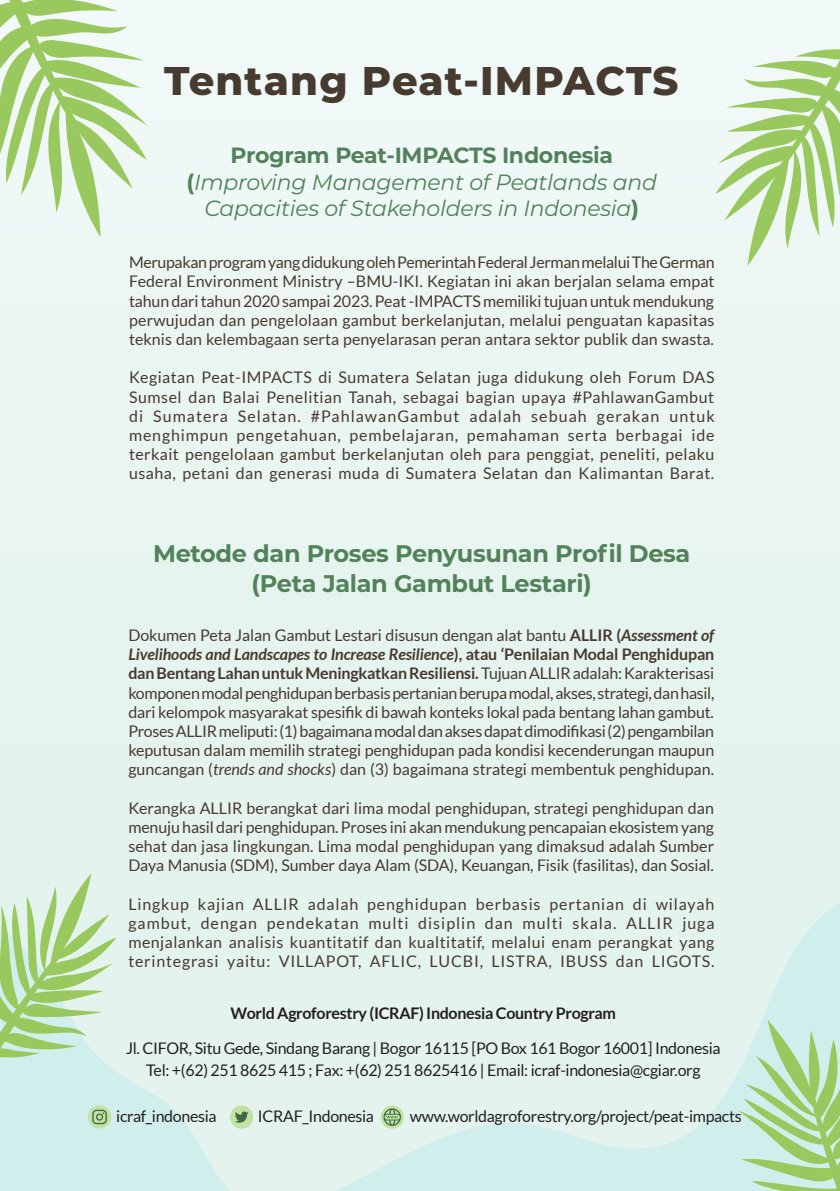
<style>
.page{position:relative;width:840px;height:1191px;background:#fff}
.page>*{position:absolute;margin:0;border:0;box-sizing:border-box;transform-origin:0 0}
.t1{font:800 40px "Montserrat";letter-spacing:.03em;color:#473a2e}
.t2{font:700 24px/30px "Montserrat";letter-spacing:-.015em;color:#518259;text-align:center}
.t3{font:italic 22px/26.4px "Montserrat";letter-spacing:-.015em;color:#518259;text-align:center}
.t4{font:16px/19.2px "Lato";letter-spacing:.005em;color:#473a2e;text-align:justify}
.t5{font:16px/21.4px "Lato";letter-spacing:-.02em;color:#231f20;text-align:center}
.t6{font:700 16px "Lato";letter-spacing:-.02em;color:#231f20}
.s1{font-weight:700;font-style:normal}
.s2{font-weight:700}
.s3{font-weight:700;font-style:italic}
.s4{font-style:italic}
</style>
<div class="page">
<div style="left:0;top:0;width:839px;height:1191px;background:#e8f5f0"></div>
<svg style="left:0;top:903px;width:839px;height:288px"></svg>
<svg style="left:0;top:0;width:147px;height:237px"></svg>
<svg style="left:715px;top:49px;width:124px;height:217px"></svg>
<svg style="left:0;top:873px;width:116px;height:213px"></svg>
<svg style="left:736px;top:1019px;width:103px;height:172px;background:#bbdfb4"></svg>
<div style="left:230px;top:1105px;width:23px;height:23px;background:#c2e2a3;border-radius:50%"></div>
<svg style="left:235px;top:1111px;width:13px;height:12px"></svg>
<svg style="left:88px;top:1105px;width:23px;height:23px"></svg>
<svg style="left:380px;top:1105px;width:23px;height:23px"></svg>
<svg style="left:383px;top:1108px;width:18px;height:17px"></svg>
<p class="t1" style="left:164px;top:52px;width:515px">Tentang Peat-IMPACTS</p>
<p class="t3" style="left:186px;top:141px;width:471px"><span class="s1">Program Peat-IMPACTS Indonesia (</span>Improving Management of Peatlands and<br>Capacities of Stakeholders in Indonesia<span class="s1">)</span></p>
<p class="t4" style="left:129px;top:253px;width:586px">Merupakan program yang didukung oleh Pemerintah Federal Jerman melalui The German Federal Environment Ministry –BMU-IKI. Kegiatan ini akan berjalan selama empat tahun dari tahun 2020 sampai 2023. Peat -IMPACTS memiliki tujuan untuk mendukung perwujudan dan pengelolaan gambut berkelanjutan, melalui penguatan kapasitas teknis dan kelembagaan serta penyelarasan peran antara sektor publik dan swasta.</p>
<p class="t4" style="left:129px;top:368px;width:587px">Kegiatan Peat-IMPACTS di Sumatera Selatan juga didukung oleh Forum DAS Sumsel dan Balai Penelitian Tanah, sebagai bagian upaya #PahlawanGambut di Sumatera Selatan. #PahlawanGambut adalah sebuah gerakan untuk menghimpun pengetahuan, pembelajaran, pemahaman serta berbagai ide terkait pengelolaan gambut berkelanjutan oleh para penggiat, peneliti, pelaku usaha, petani dan generasi muda di Sumatera Selatan dan Kalimantan Barat.</p>
<p class="t2" style="left:153px;top:537px;width:538px">Metode dan Proses Penyusunan Profil Desa (Peta Jalan Gambut Lestari)</p>
<p class="t4" style="left:128px;top:625px;width:587px">Dokumen Peta Jalan Gambut Lestari disusun dengan alat bantu <span class="s2">ALLIR (</span><span class="s3">Assessment of Livelihoods and Landscapes to Increase Resilience</span><span class="s2">), atau ‘Penilaian Modal Penghidupan dan Bentang Lahan untuk Meningkatkan Resiliensi.</span> Tujuan ALLIR adalah: Karakterisasi komponen modal penghidupan berbasis pertanian berupa modal, akses, strategi, dan hasil, dari kelompok masyarakat spesifik di bawah konteks lokal pada bentang lahan gambut.<br>Proses ALLIR meliputi: (1) bagaimana modal dan akses dapat dimodifikasi (2) pengambilan keputusan dalam memilih strategi penghidupan pada kondisi kecenderungan maupun guncangan (<span class="s4">trends and shocks</span>) dan (3) bagaimana strategi membentuk penghidupan.</p>
<p class="t4" style="left:128px;top:798px;width:587px">Kerangka ALLIR berangkat dari lima modal penghidupan, strategi penghidupan dan menuju hasil dari penghidupan. Proses ini akan mendukung pencapaian ekosistem yang sehat dan jasa lingkungan. Lima modal penghidupan yang dimaksud adalah Sumber Daya Manusia (SDM), Sumber daya Alam (SDA), Keuangan, Fisik (fasilitas), dan Sosial.</p>
<p class="t4" style="left:128px;top:894px;width:587px">Lingkup kajian ALLIR adalah penghidupan berbasis pertanian di wilayah gambut, dengan pendekatan multi disiplin dan multi skala. ALLIR juga menjalankan analisis kuantitatif dan kualtitatif, melalui enam perangkat yang terintegrasi yaitu: VILLAPOT, AFLIC, LUCBI, LISTRA, IBUSS dan LIGOTS.</p>
<p class="t6" style="left:230px;top:1004px;width:386px">World Agroforestry (ICRAF) Indonesia Country Program</p>
<p class="t5" style="left:126px;top:1037px;width:596px">Jl. CIFOR, Situ Gede, Sindang Barang | Bogor 16115 [PO Box 161 Bogor 16001] Indonesia<br>Tel: +(62) 251 8625 415 ; Fax: +(62) 251 8625416 | Email: icraf-indonesia@cgiar.org</p>
<p class="t5" style="left:116px;top:1105px;width:102px">icraf_indonesia</p>
<p class="t5" style="left:258px;top:1105px;width:118px">ICRAF_Indonesia</p>
<p class="t5" style="left:409px;top:1105px;width:333px">www.worldagroforestry.org/project/peat-impacts</p>
</div>
